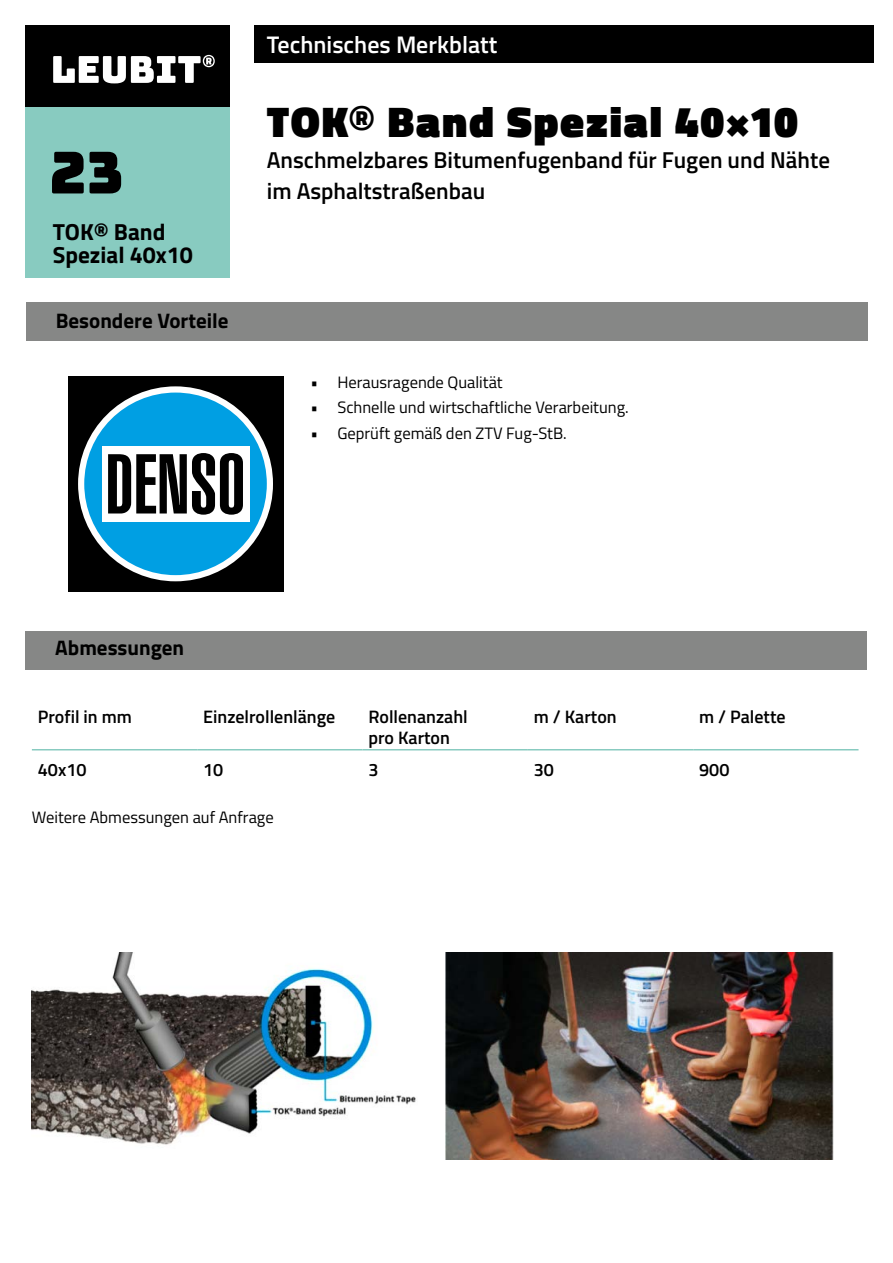
<style>
.page{position:relative;width:893px;height:1263px;background:#fff}
.page>*{position:absolute;margin:0;border:0;box-sizing:border-box;transform-origin:0 0}
.t1{font:57.9px "Bungee";color:#000}
.t2{font:900 43.5px "Titillium Web";letter-spacing:.04em;color:#000}
.t3{font:600 24px "Titillium Web";color:#fff}
.t4{font:700 23.25px/23.2px "Titillium Web";color:#000}
.t5{font:600 22.95px/31px "Titillium Web";color:#000}
.t6{font:700 21px "Titillium Web";color:#000}
.t7{font:600 18px/21px "Titillium Web";color:#000}
.t8{font:16.5px "Titillium Web";color:#000}
</style>
<div class="page">
<div style="left:254px;top:26px;width:620px;height:37px;background:#000"></div>
<div style="left:26px;top:302px;width:841px;height:38px;background:#868786"></div>
<div style="left:68px;top:376px;width:215px;height:215px;background:#000"></div>
<div style="left:81px;top:389px;width:189px;height:189px;background:#009fe3;border-radius:50%"></div>
<div style="left:78px;top:386px;width:195px;height:195px;border:6px solid #fff;border-radius:50%"></div>
<div style="left:102px;top:446px;width:147px;height:75px;background:#fff"></div>
<svg style="left:108px;top:453px;width:135px;height:62px"></svg>
<div style="left:26px;top:631px;width:841px;height:39px;background:#868786"></div>
<div style="left:25px;top:107px;width:205px;height:171px;background:#88cbc0"></div>
<div style="left:25px;top:26px;width:204px;height:81px;background:#000"></div>
<svg style="left:53px;top:55px;width:162px;height:28px"></svg>
<hr style="left:32px;top:749px;width:165px;height:1px;background:#88cbc0">
<hr style="left:197px;top:749px;width:166px;height:1px;background:#88cbc0">
<hr style="left:363px;top:749px;width:165px;height:1px;background:#88cbc0">
<hr style="left:528px;top:749px;width:165px;height:1px;background:#88cbc0">
<hr style="left:693px;top:749px;width:165px;height:1px;background:#88cbc0">
<img style="left:32px;top:952px;width:384px;height:193px">
<img style="left:445px;top:952px;width:388px;height:208px">
<h1 class="t1" style="left:50px;top:140px;width:75px">23</h1>
<h3 class="t4" style="left:53px;top:219px;width:142px">TOK® Band<br>Spezial 40x10</h3>
<p class="t6" style="left:56px;top:304px;width:174px">Besondere Vorteile</p>
<h3 class="t3" style="left:267px;top:26px;width:232px">Technisches Merkblatt</h3>
<h2 class="t2" style="left:267px;top:89px;width:533px">TOK® Band Spezial 40×10</h2>
<h3 class="t5" style="left:267px;top:143px;width:565px">Anschmelzbares Bitumenfugenband für Fugen und Nähte im Asphaltstraßenbau</h3>
<p class="t8" style="left:310px;top:370px;width:194px">• Herausragende Qualität</p>
<p class="t8" style="left:310px;top:395px;width:320px">• Schnelle und wirtschaftliche Verarbeitung.</p>
<p class="t8" style="left:310px;top:421px;width:258px">• Geprüft gemäß den ZTV Fug-StB.</p>
<p class="t6" style="left:55px;top:632px;width:130px">Abmessungen</p>
<p class="t7" style="left:38px;top:705px;width:95px">Profil in mm</p>
<p class="t7" style="left:203px;top:705px;width:134px">Einzelrollenlänge</p>
<p class="t7" style="left:369px;top:705px;width:101px">Rollenanzahl pro Karton</p>
<p class="t7" style="left:534px;top:705px;width:84px">m / Karton</p>
<p class="t7" style="left:699px;top:705px;width:88px">m / Palette</p>
<p class="t7" style="left:38px;top:758px;width:50px">40x10</p>
<p class="t7" style="left:203px;top:758px;width:22px">10</p>
<p class="t7" style="left:369px;top:758px;width:12px">3</p>
<p class="t7" style="left:534px;top:758px;width:22px">30</p>
<p class="t7" style="left:699px;top:758px;width:32px">900</p>
<p class="t8" style="left:32px;top:806px;width:243px">Weitere Abmessungen auf Anfrage</p>
</div>
